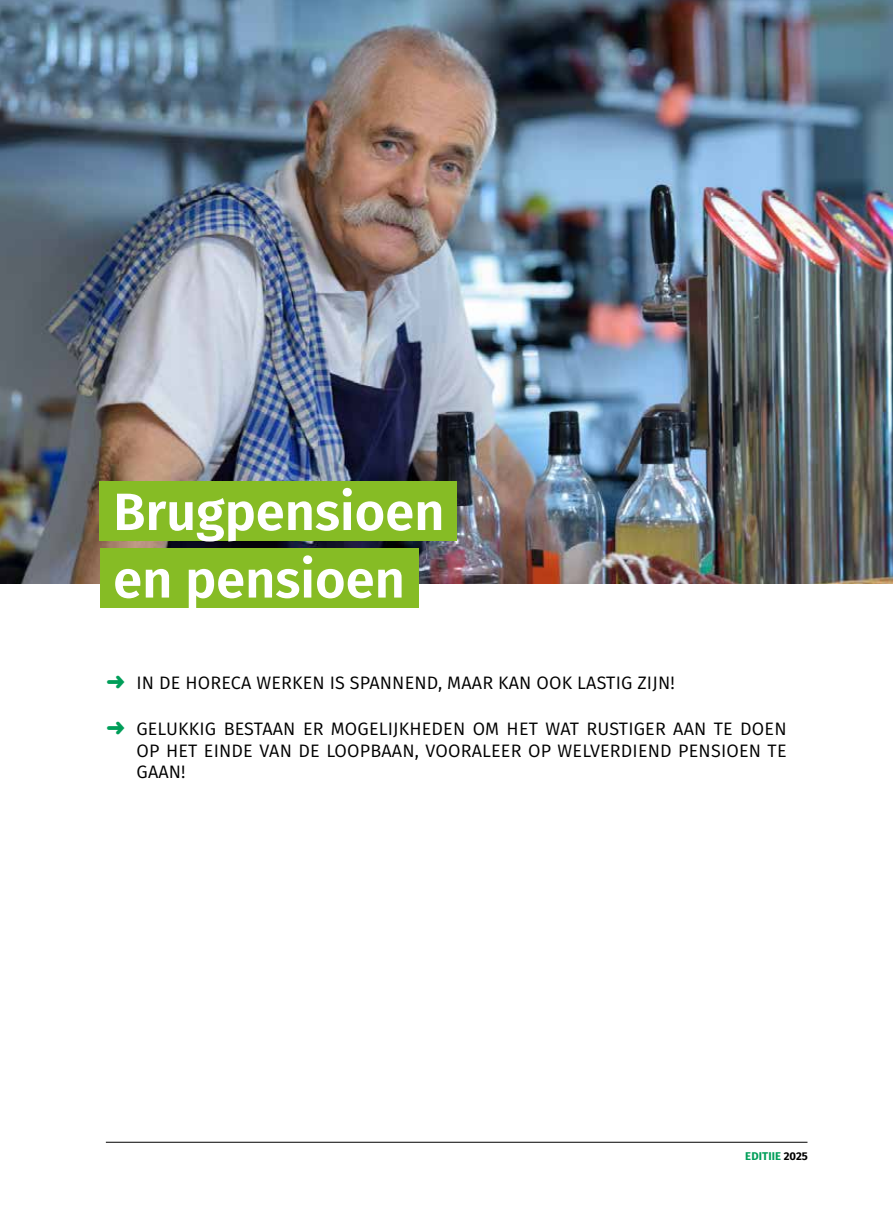
<style>
.page{position:relative;width:893px;height:1212px;background:#fff}
.page>*{position:absolute;margin:0;border:0;box-sizing:border-box;transform-origin:0 0}
.t1{font:600 52.5px/67.5px "Fira Sans";color:#fff}
.t2{font:18px/21.6px "Fira Sans";letter-spacing:.01em;color:#000;text-align:justify}
.t3{font:700 11.25px "Fira Sans";letter-spacing:.01em;color:#009e59}
.s1{color:#009e59}
.s2{color:#000}
</style>
<div class="page">
<img style="left:0;top:0;width:893px;height:584px">
<div style="left:100px;top:548px;width:318px;height:60px;background:#86bc25"></div>
<div style="left:99px;top:481px;width:358px;height:59px;background:#86bc25"></div>
<hr style="left:106px;top:1142px;width:701px;height:1px;background:#000">
<h1 class="t1" style="left:113px;top:475px;width:333px">Brugpensioen en pensioen</h1>
<p class="t2" style="left:107px;top:671px;width:570px"><span class="s1">➜</span> IN DE HORECA WERKEN IS SPANNEND, MAAR KAN OOK LASTIG ZIJN!</p>
<p class="t2" style="left:137px;top:717px;width:652px;text-indent:-30px"><span class="s1">➜</span> GELUKKIG BESTAAN ER MOGELIJKHEDEN OM HET WAT RUSTIGER AAN TE DOEN OP HET EINDE VAN DE LOOPBAAN, VOORALEER OP WELVERDIEND PENSIOEN TE GAAN!</p>
<p class="t3" style="left:745px;top:1146px;width:64px">EDITIIE <span class="s2">2025</span></p>
</div>
